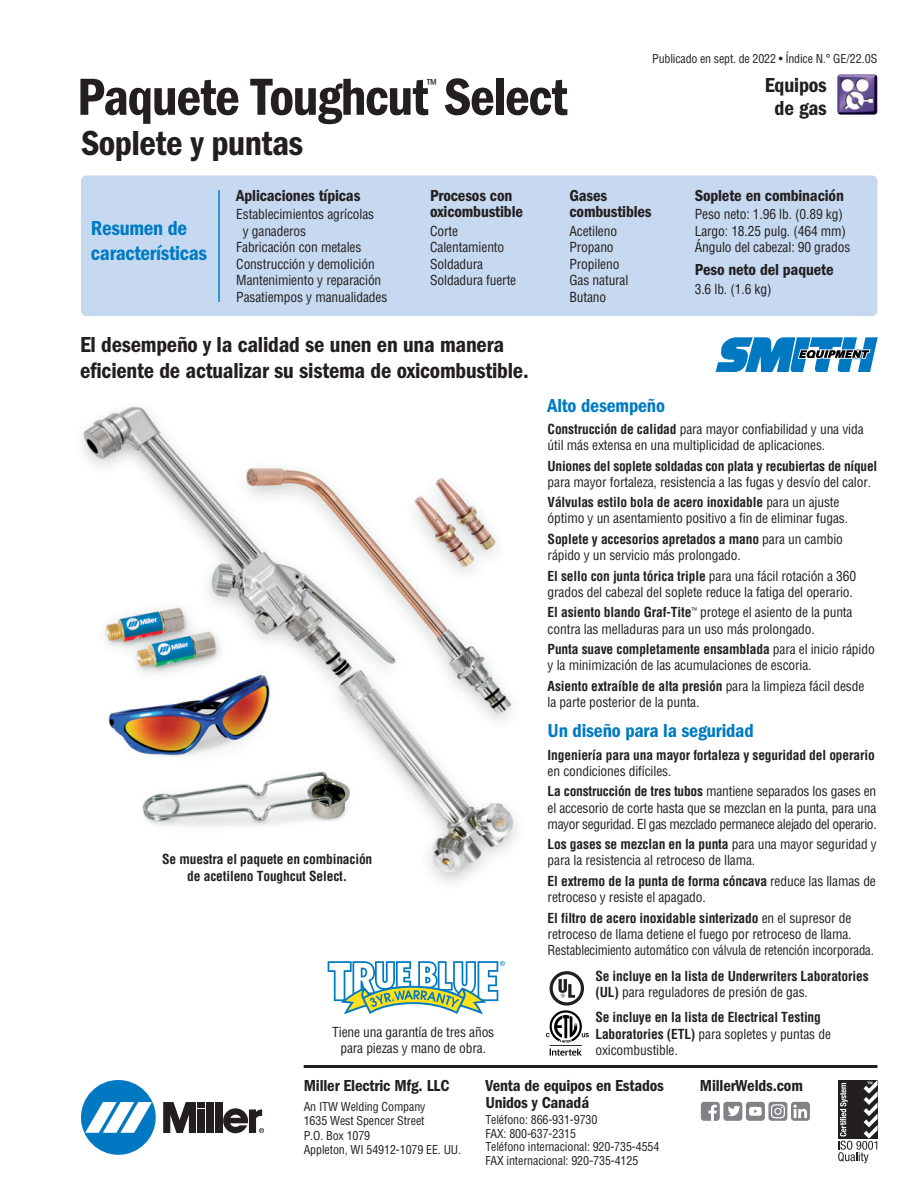
<style>
.page{position:relative;width:918px;height:1188px;background:#fff}
.page>*{position:absolute;margin:0;border:0;box-sizing:border-box;transform-origin:0 0}
.t1{font:54px "ITC Franklin Gothic Std Dm Cd";letter-spacing:-.025em;color:#231f20}
.t2{font:36px "ITC Franklin Gothic Std Dm Cd";letter-spacing:-.015em;color:#231f20}
.t3{font:22.5px/25.5px "ITC Franklin Gothic Std Dm Cd";letter-spacing:-.01em;color:#231f20}
.t4{font:21px/25.5px "ITC Franklin Gothic Std Dm Cd";letter-spacing:-.015em;color:#007bc3}
.t5{font:21px/22.5px "ITC Franklin Gothic Std Dm Cd";letter-spacing:-.01em;color:#231f20;text-align:center}
.t6{font:19.5px "ITC Franklin Gothic Std Dm Cd";letter-spacing:-.01em;color:#007bc3}
.t7{font:16.5px/16.5px "ITC Franklin Gothic Std Dm Cd";letter-spacing:-.01em;color:#231f20}
.t8{font:condensed 15px "ITC Franklin Gothic Std";color:#231f20}
.t9{font:condensed 13.5px/16.2px "Helvetica";letter-spacing:-.01em;color:#231f20}
.t10{font:700 condensed 13.5px/16.2px "Helvetica";letter-spacing:-.01em;color:#231f20}
.t11{font:condensed 12px/14.4px "Helvetica";letter-spacing:-.01em;color:#231f20}
.s1{font-weight:700}
.s2{font-weight:400}
.s3{font-family:"Tahoma";font-stretch:normal}
</style>
<div class="page">
<img style="left:82px;top:406px;width:435px;height:477px">
<div style="left:81px;top:176px;width:797px;height:140px;background:#c6d9f0;border-radius:5px"></div>
<img style="left:837px;top:74px;width:41px;height:41px;border-radius:3px">
<hr style="left:304px;top:1065px;width:573px;height:3px;background:#231f20">
<div style="left:81px;top:1080px;width:75px;height:75px;background:#0079c2;border-radius:50%"></div>
<svg style="left:85px;top:1102px;width:67px;height:31px"></svg>
<div style="left:206px;top:1102px;width:8px;height:31px;background:#231f20"></div>
<div style="left:215px;top:1102px;width:7px;height:31px;background:#231f20"></div>
<div style="left:198px;top:1102px;width:7px;height:6px;background:#231f20"></div>
<div style="left:198px;top:1110px;width:7px;height:23px;background:#231f20"></div>
<svg style="left:163px;top:1102px;width:33px;height:31px"></svg>
<svg style="left:223px;top:1108px;width:41px;height:25px"></svg>
<svg style="left:838px;top:1080px;width:40px;height:83px"></svg>
<div style="left:791px;top:1102px;width:19px;height:19px;background:#808285;border-radius:3px"></div>
<svg style="left:793px;top:1105px;width:14px;height:13px"></svg>
<div style="left:723px;top:1102px;width:19px;height:19px;background:#808285;border-radius:3px"></div>
<svg style="left:728px;top:1106px;width:12px;height:10px"></svg>
<div style="left:746px;top:1102px;width:19px;height:19px;background:#808285;border-radius:3px"></div>
<svg style="left:749px;top:1107px;width:13px;height:9px"></svg>
<div style="left:701px;top:1102px;width:19px;height:19px;background:#808285;border-radius:3px"></div>
<svg style="left:708px;top:1105px;width:9px;height:16px"></svg>
<div style="left:768px;top:1102px;width:19px;height:19px;background:#808285;border-radius:3px"></div>
<svg style="left:771px;top:1104px;width:14px;height:14px"></svg>
<svg style="left:328px;top:961px;width:177px;height:53px"></svg>
<svg style="left:716px;top:337px;width:162px;height:35px"></svg>
<hr style="left:218px;top:190px;width:2px;height:112px;background:#007bc3">
<svg style="left:550px;top:971px;width:34px;height:35px"></svg>
<img style="left:546px;top:1010px;width:43px;height:46px">
<p class="t1" style="left:77px;top:78px;width:492px">Paquete Toughcut Select</p>
<p class="t8" style="left:427px;top:75px;width:12px">™</p>
<p class="t2" style="left:81px;top:130px;width:224px">Soplete y puntas</p>
<p class="t11" style="left:652px;top:52px;width:227px">Publicado en sept. de 2022 • Índice N.° GE/22.0S</p>
<p class="t5" style="left:765px;top:76px;width:64px">Equipos de gas</p>
<p class="t4" style="left:91px;top:216px;width:118px">Resumen de características</p>
<p class="t7" style="left:236px;top:188px;width:126px">Aplicaciones típicas</p>
<p class="t9" style="left:236px;top:207px;width:139px">Establecimientos agrícolas</p>
<p class="t9" style="left:243px;top:224px;width:65px">y ganaderos</p>
<p class="t9" style="left:236px;top:240px;width:127px">Fabricación con metales</p>
<p class="t9" style="left:236px;top:257px;width:140px">Construcción y demolición</p>
<p class="t9" style="left:236px;top:273px;width:147px">Mantenimiento y reparación</p>
<p class="t9" style="left:236px;top:290px;width:153px">Pasatiempos y manualidades</p>
<p class="t7" style="left:430px;top:188px;width:94px">Procesos con oxicombustible</p>
<p class="t9" style="left:430px;top:224px;width:88px">Corte<br>Calentamiento<br>Soldadura<br>Soldadura fuerte</p>
<p class="t3" style="left:80px;top:334px;width:450px">El desempeño y la calidad se unen en una manera eficiente de actualizar su sistema de oxicombustible.</p>
<p class="t10" style="left:162px;top:852px;width:212px;text-align:center">Se muestra el paquete en combinación de acetileno Toughcut Select.</p>
<p class="t9" style="left:332px;top:1025px;width:163px;text-align:center">Tiene una garantía de tres años para piezas y mano de obra.</p>
<p class="t7" style="left:570px;top:188px;width:84px">Gases combustibles</p>
<p class="t9" style="left:570px;top:224px;width:60px">Acetileno<br>Propano<br>Propileno<br>Gas natural<br>Butano</p>
<p class="t7" style="left:695px;top:188px;width:151px">Soplete en combinación</p>
<p class="t9" style="left:695px;top:207px;width:157px">Peso neto: 1.96 lb. (0.89 kg)<br>Largo: 18.25 pulg. (464 mm)<br>Ángulo del cabezal: 90 grados</p>
<p class="t7" style="left:695px;top:263px;width:140px">Peso neto del paquete</p>
<p class="t9" style="left:695px;top:282px;width:78px">3.6 lb. (1.6 kg)</p>
<p class="t6" style="left:548px;top:398px;width:119px">Alto desempeño</p>
<p class="t9" style="left:548px;top:422px;width:318px"><span class="s1">Construcción de calidad</span> para mayor confiabilidad y una vida útil más extensa en una multiplicidad de aplicaciones.</p>
<p class="t9" style="left:548px;top:459px;width:331px"><span class="s1">Uniones del soplete soldadas con plata y recubiertas de níquel </span>para mayor fortaleza, resistencia a las fugas y desvío del calor.</p>
<p class="t9" style="left:548px;top:495px;width:302px"><span class="s1">Válvulas estilo bola de acero inoxidable</span> para un ajuste óptimo y un asentamiento positivo a fin de eliminar fugas.</p>
<p class="t9" style="left:548px;top:532px;width:297px"><span class="s1">Soplete y accesorios apretados a mano</span> para un cambio rápido y un servicio más prolongado.</p>
<p class="t9" style="left:548px;top:569px;width:310px"><span class="s1">El sello con junta tórica triple</span> para una fácil rotación a 360 grados del cabezal del soplete reduce la fatiga del operario.</p>
<p class="t9" style="left:548px;top:606px;width:306px"><span class="s1">El asiento blando Graf-Tite</span><sup>™</sup> protege el asiento de la punta contra las melladuras para un uso más prolongado.</p>
<p class="t9" style="left:548px;top:642px;width:329px"><span class="s1">Punta suave completamente ensamblada</span> para el inicio rápido y la minimización de las acumulaciones de escoria.</p>
<p class="t9" style="left:548px;top:679px;width:318px"><span class="s1">Asiento extraíble de alta presión</span> para la limpieza fácil desde la parte posterior de la punta.</p>
<p class="t6" style="left:548px;top:724px;width:208px">Un diseño para la seguridad</p>
<p class="t10" style="left:548px;top:748px;width:329px">Ingeniería para una mayor fortaleza y seguridad del operario <span class="s2">en condiciones difíciles.</span></p>
<p class="t9" style="left:548px;top:784px;width:331px;text-align:justify"><span class="s1">La construcción de tres tubos</span> mantiene separados los gases en el accesorio de corte hasta que se mezclan en la punta, para una mayor seguridad. El gas mezclado permanece alejado del operario.</p>
<p class="t9" style="left:548px;top:837px;width:331px"><span class="s1">Los gases se mezclan en la punta</span> para una mayor seguridad y para la resistencia al retroceso de llama.</p>
<p class="t9" style="left:548px;top:874px;width:330px"><span class="s1">El extremo de la punta de forma cóncava</span> reduce las llamas de retroceso y resiste el apagado.</p>
<p class="t9" style="left:548px;top:911px;width:328px"><span class="s1">El filtro de acero inoxidable sinterizado</span> en el supresor de retroceso de llama detiene el fuego por retroceso de llama.<br>Restablecimiento automático con válvula de retención incorporada.</p>
<p class="t10" style="left:595px;top:969px;width:275px">Se incluye en la lista de Underwriters Laboratories (UL) <span class="s2">para reguladores de presión de gas.</span></p>
<p class="t10" style="left:595px;top:1010px;width:237px">Se incluye en la lista de Electrical Testing<br>Laboratories (ETL) <span class="s2">para sopletes y puntas de oxicombustible.</span></p>
<p class="t7" style="left:304px;top:1079px;width:147px">Miller Electric Mfg. LLC</p>
<p class="t11" style="left:304px;top:1100px;width:159px">An ITW Welding Company<br>1635 West Spencer Street<br>P.O. Box 1079<br>Appleton, WI 54912-1079 EE. UU.</p>
<p class="t7" style="left:485px;top:1079px;width:180px">Venta de equipos en Estados<br>Unidos y Canadá</p>
<p class="t11" style="left:485px;top:1114px;width:176px;line-height:13.8px">Teléfono: 866-931-9730<br>FAX: 800-637-2315<br>Teléfono internacional: 920-735-4554<br>FAX internacional: 920<span class="s3">-</span>735-4125</p>
<p class="t7" style="left:700px;top:1079px;width:105px">MillerWelds.com</p>
</div>
